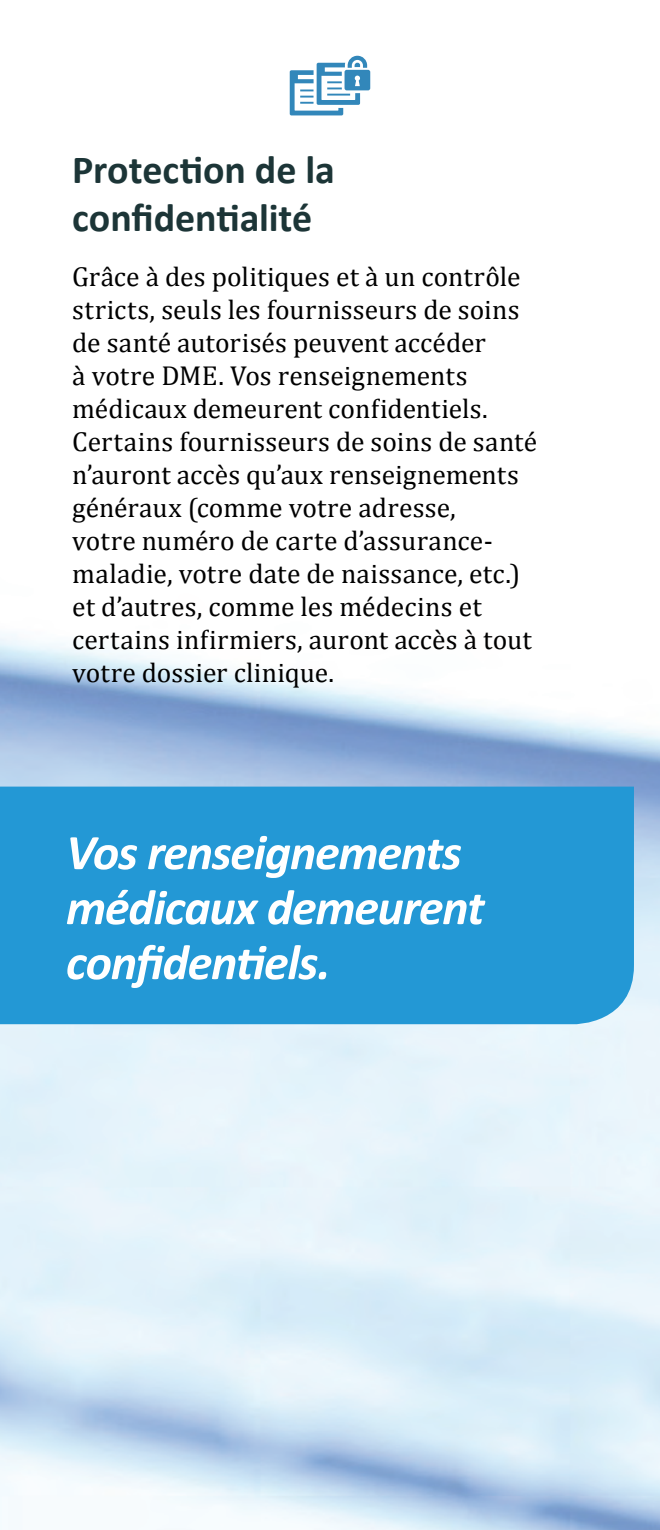
<style>
.page{position:relative;width:660px;height:1530px;background:#fff}
.page>*{position:absolute;margin:0;border:0;box-sizing:border-box;transform-origin:0 0}
.t1{font:italic 700 50px/55px "Calibri";letter-spacing:-.025em;color:#fff}
.t2{font:700 40px/48px "Calibri";letter-spacing:-.005em;color:#1c3537}
.t3{font:27.5px/33px "Cambria";letter-spacing:.005em;color:#000}
</style>
<div class="page">
<img style="left:0;top:55px;width:660px;height:1475px">
<div style="left:0;top:787px;width:634px;height:237px;background:#2398d5"></div>
<svg style="left:290px;top:56px;width:80px;height:59px"></svg>
<h2 class="t2" style="left:72px;top:146px;width:264px">Protection de la confidentialité</h2>
<p class="t3" style="left:72px;top:260px;width:467px">Grâce à des politiques et à un contrôle stricts, seuls les fournisseurs de soins de santé autorisés peuvent accéder<br>à votre DME. Vos renseignements médicaux demeurent confidentiels.<br>Certains fournisseurs de soins de santé n’auront accès qu’aux renseignements généraux (comme votre adresse,<br>votre numéro de carte d’assurance&shy;maladie, votre date de naissance, etc.) et d’autres, comme les médecins et certains infirmiers, auront accès à tout votre dossier clinique.</p>
<h1 class="t1" style="left:66px;top:825px;width:420px">Vos renseignements médicaux demeurent confidentiels.</h1>
</div>
